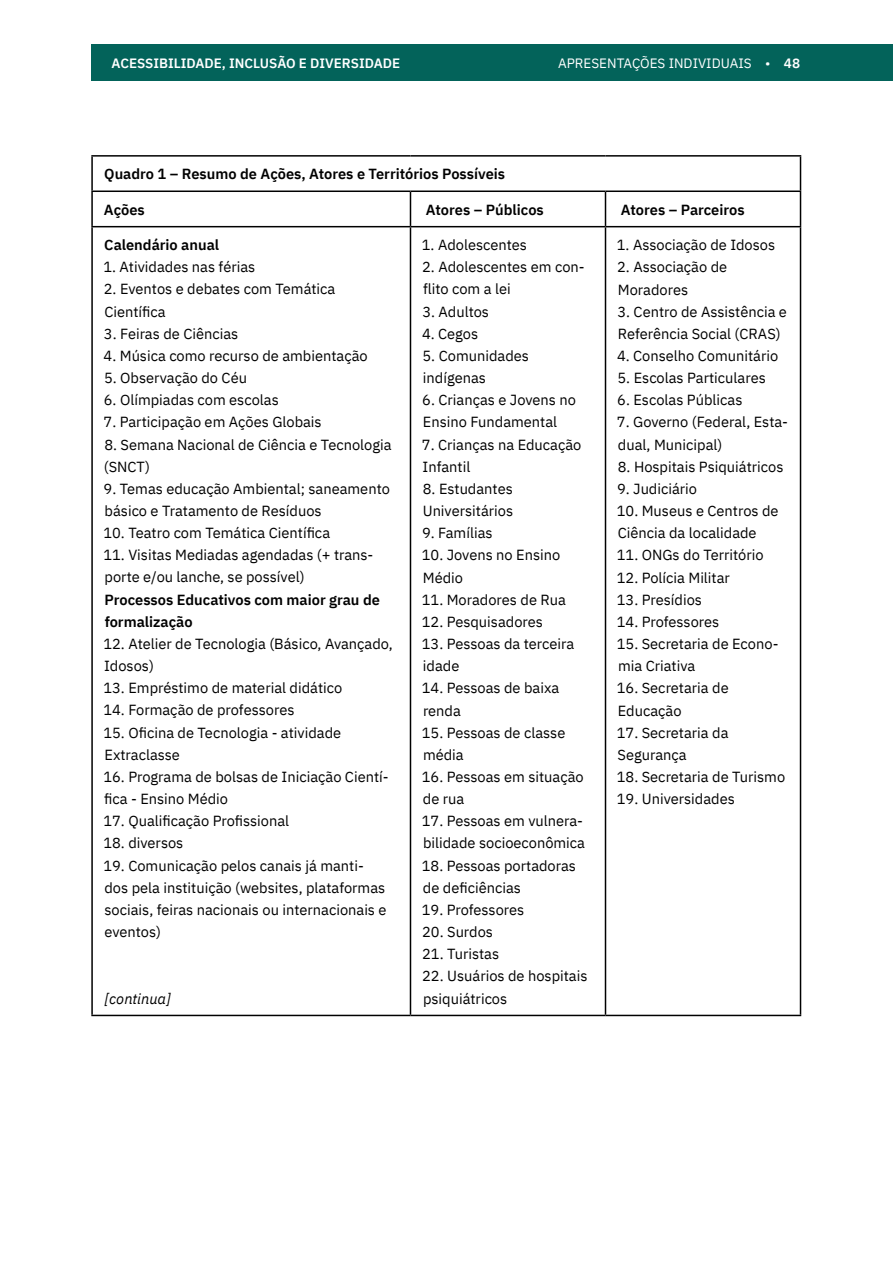
<style>
.page{position:relative;width:893px;height:1263px;background:#fff}
.page>*{position:absolute;margin:0;border:0;box-sizing:border-box;transform-origin:0 0}
.t1{font:14.7px/22.2px "IBM Plex Sans";color:#000}
.t2{font:600 14.7px "IBM Plex Sans";color:#000}
.t3{font:italic 14.7px "IBM Plex Sans";color:#000}
.t4{font:600 13.5px "IBM Plex Sans";color:#fff}
.t5{font:13.5px "IBM Plex Sans";color:#fff}
.s1{font-weight:600}
</style>
<div class="page">
<div style="left:91px;top:44px;width:802px;height:37px;background:#03635a"></div>
<hr style="left:91px;top:155px;width:319px;height:2px;background:#000">
<hr style="left:91px;top:157px;width:2px;height:33px;background:#000">
<hr style="left:410px;top:155px;width:195px;height:2px;background:#000">
<hr style="left:605px;top:155px;width:196px;height:2px;background:#000">
<hr style="left:800px;top:157px;width:1px;height:33px;background:#000">
<hr style="left:91px;top:190px;width:319px;height:2px;background:#000">
<hr style="left:91px;top:192px;width:2px;height:34px;background:#000">
<hr style="left:410px;top:190px;width:195px;height:2px;background:#000">
<hr style="left:410px;top:192px;width:1px;height:34px;background:#000">
<hr style="left:605px;top:190px;width:196px;height:2px;background:#000">
<hr style="left:605px;top:192px;width:1px;height:34px;background:#000">
<hr style="left:800px;top:192px;width:1px;height:34px;background:#000">
<hr style="left:91px;top:226px;width:319px;height:1px;background:#000">
<hr style="left:91px;top:227px;width:2px;height:788px;background:#000">
<hr style="left:410px;top:226px;width:195px;height:1px;background:#000">
<hr style="left:410px;top:227px;width:1px;height:788px;background:#000">
<hr style="left:605px;top:226px;width:196px;height:1px;background:#000">
<hr style="left:605px;top:227px;width:1px;height:788px;background:#000">
<hr style="left:800px;top:227px;width:1px;height:788px;background:#000">
<hr style="left:91px;top:1015px;width:319px;height:1px;background:#000">
<hr style="left:410px;top:1015px;width:195px;height:1px;background:#000">
<hr style="left:605px;top:1015px;width:196px;height:1px;background:#000">
<p class="t4" style="left:112px;top:53px;width:290px">ACESSIBILIDADE, INCLUSÃO E DIVERSIDADE</p>
<p class="t5" style="left:558px;top:53px;width:244px">APRESENTAÇÕES INDIVIDUAIS • <span class="s1">48</span></p>
<p class="t2" style="left:104px;top:162px;width:402px">Quadro 1 – Resumo de Ações, Atores e Territórios Possíveis</p>
<p class="t2" style="left:104px;top:198px;width:42px">Ações</p>
<p class="t2" style="left:426px;top:198px;width:119px">Atores – Públicos</p>
<p class="t2" style="left:621px;top:198px;width:125px">Atores – Parceiros</p>
<p class="t2" style="left:104px;top:233px;width:116px">Calendário anual</p>
<p class="t1" style="left:103px;top:255px;width:153px">1. Atividades nas férias</p>
<p class="t1" style="left:104px;top:277px;width:233px">2. Eventos e debates com Temática<br>Científica</p>
<p class="t1" style="left:104px;top:321px;width:136px">3. Feiras de Ciências</p>
<p class="t1" style="left:104px;top:343px;width:266px">4. Música como recurso de ambientação</p>
<p class="t1" style="left:104px;top:365px;width:144px">5. Observação do Céu</p>
<p class="t1" style="left:104px;top:388px;width:176px">6. Olímpiadas com escolas</p>
<p class="t1" style="left:104px;top:410px;width:220px">7. Participação em Ações Globais</p>
<p class="t1" style="left:104px;top:432px;width:289px">8. Semana Nacional de Ciência e Tecnologia (SNCT)</p>
<p class="t1" style="left:104px;top:476px;width:288px">9. Temas educação Ambiental; saneamento básico e Tratamento de Resíduos</p>
<p class="t1" style="left:103px;top:521px;width:228px">10. Teatro com Temática Científica</p>
<p class="t1" style="left:103px;top:543px;width:278px">11. Visitas Mediadas agendadas (+ trans&shy;porte e/ou lanche, se possível)<br><span class="s1">Processos Educativos com maior grau de formalização</span></p>
<p class="t1" style="left:103px;top:631px;width:291px">12. Atelier de Tecnologia (Básico, Avançado,<br>Idosos)</p>
<p class="t1" style="left:103px;top:676px;width:240px">13. Empréstimo de material didático</p>
<p class="t1" style="left:103px;top:698px;width:193px">14. Formação de professores</p>
<p class="t1" style="left:103px;top:720px;width:239px">15. Oficina de Tecnologia - atividade<br>Extraclasse</p>
<p class="t1" style="left:103px;top:764px;width:287px">16. Programa de bolsas de Iniciação Cientí&shy;fica - Ensino Médio</p>
<p class="t1" style="left:103px;top:809px;width:187px">17. Qualificação Profissional</p>
<p class="t1" style="left:103px;top:831px;width:82px">18. diversos</p>
<p class="t1" style="left:103px;top:853px;width:285px">19. Comunicação pelos canais já manti&shy;dos pela instituição (websites, plataformas sociais, feiras nacionais ou internacionais e eventos)</p>
<p class="t1" style="left:422px;top:233px;width:107px">1. Adolescentes</p>
<p class="t1" style="left:422px;top:255px;width:164px">2. Adolescentes em con&shy;flito com a lei</p>
<p class="t1" style="left:422px;top:299px;width:68px">3. Adultos</p>
<p class="t1" style="left:422px;top:321px;width:58px">4. Cegos</p>
<p class="t1" style="left:422px;top:343px;width:108px">5. Comunidades indígenas</p>
<p class="t1" style="left:422px;top:388px;width:155px">6. Crianças e Jovens no<br>Ensino Fundamental</p>
<p class="t1" style="left:422px;top:432px;width:161px">7. Crianças na Educação<br>Infantil</p>
<p class="t1" style="left:423px;top:476px;width:92px">8. Estudantes<br>Universitários</p>
<p class="t1" style="left:422px;top:521px;width:72px">9. Famílias</p>
<p class="t1" style="left:422px;top:543px;width:140px">10. Jovens no Ensino<br>Médio</p>
<p class="t1" style="left:422px;top:587px;width:146px">11. Moradores de Rua</p>
<p class="t1" style="left:422px;top:609px;width:123px">12. Pesquisadores</p>
<p class="t1" style="left:422px;top:631px;width:154px">13. Pessoas da terceira idade</p>
<p class="t1" style="left:422px;top:676px;width:139px">14. Pessoas de baixa renda</p>
<p class="t1" style="left:422px;top:720px;width:145px">15. Pessoas de classe média</p>
<p class="t1" style="left:422px;top:764px;width:163px">16. Pessoas em situação de rua</p>
<p class="t1" style="left:422px;top:809px;width:165px">17. Pessoas em vulnera&shy;bilidade socioeconômica</p>
<p class="t1" style="left:422px;top:853px;width:156px">18. Pessoas portadoras de deficiências</p>
<p class="t1" style="left:422px;top:897px;width:104px">19. Professores</p>
<p class="t1" style="left:422px;top:919px;width:72px">20. Surdos</p>
<p class="t1" style="left:422px;top:942px;width:79px">21. Turistas</p>
<p class="t1" style="left:422px;top:964px;width:167px">22. Usuários de hospitais psiquiátricos</p>
<p class="t1" style="left:617px;top:233px;width:160px">1. Associação de Idosos</p>
<p class="t1" style="left:617px;top:255px;width:112px">2. Associação de<br>Moradores</p>
<p class="t1" style="left:617px;top:299px;width:171px">3. Centro de Assistência e<br>Referência Social (CRAS)</p>
<p class="t1" style="left:617px;top:343px;width:163px">4. Conselho Comunitário</p>
<p class="t1" style="left:617px;top:366px;width:150px">5. Escolas Particulares</p>
<p class="t1" style="left:617px;top:388px;width:127px">6. Escolas Públicas</p>
<p class="t1" style="left:617px;top:410px;width:173px">7. Governo (Federal, Esta&shy;dual, Municipal)</p>
<p class="t1" style="left:618px;top:454px;width:167px">8. Hospitais Psiquiátricos</p>
<p class="t1" style="left:617px;top:476px;width:82px">9. Judiciário</p>
<p class="t1" style="left:617px;top:499px;width:163px">10. Museus e Centros de<br>Ciência da localidade</p>
<p class="t1" style="left:617px;top:543px;width:148px">11. ONGs do Território</p>
<p class="t1" style="left:617px;top:565px;width:115px">12. Polícia Militar</p>
<p class="t1" style="left:617px;top:587px;width:87px">13. Presídios</p>
<p class="t1" style="left:617px;top:609px;width:104px">14. Professores</p>
<p class="t1" style="left:617px;top:631px;width:163px">15. Secretaria de Econo&shy;mia Criativa</p>
<p class="t1" style="left:617px;top:676px;width:113px">16. Secretaria de<br>Educação</p>
<p class="t1" style="left:617px;top:720px;width:113px">17. Secretaria da<br>Segurança</p>
<p class="t1" style="left:617px;top:764px;width:170px">18. Secretaria de Turismo</p>
<p class="t1" style="left:617px;top:787px;width:120px">19. Universidades</p>
<p class="t3" style="left:105px;top:987px;width:68px">[continua]</p>
</div>
